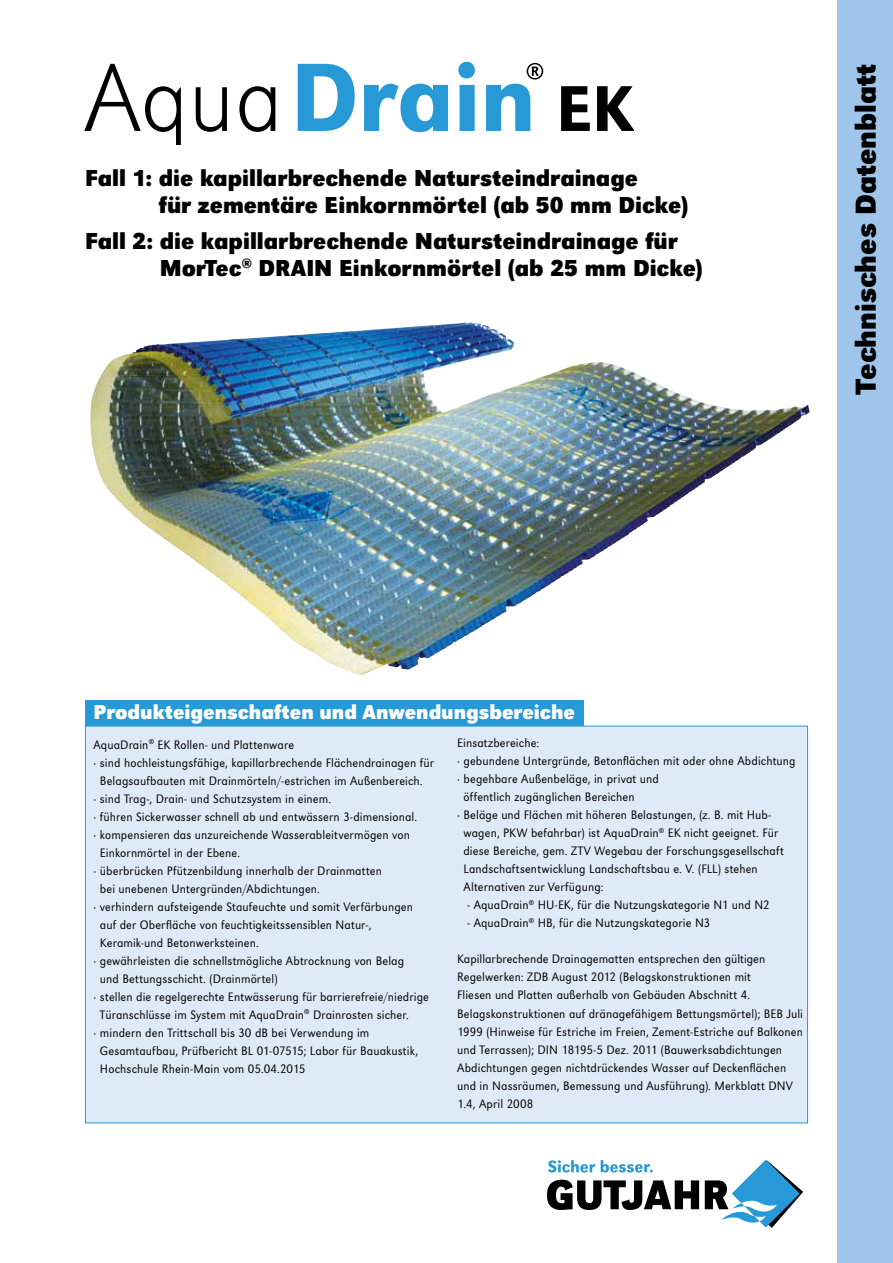
<style>
.page{position:relative;width:893px;height:1263px;background:#fff}
.page>*{position:absolute;margin:0;border:0;box-sizing:border-box;transform-origin:0 0}
.t1{font:700 30px "URW Grotesk Nar";color:#000}
.t2{font:700 24px/27px "URW Grotesk Nar";color:#000}
.t3{font:700 21px "URW Grotesk Nar";color:#fff}
.t4{font:300 12.75px/18px "URW Grotesk Nar";letter-spacing:.01em;color:#000}
</style>
<div class="page">
<img style="left:463px;top:322px;width:347px;height:297px">
<img style="left:90px;top:323px;width:404px;height:352px">
<div style="left:838px;top:0;width:55px;height:1263px;background:#a0c5ea"></div>
<div style="left:85px;top:701px;width:499px;height:25px;background:#2699d6"></div>
<div style="left:85px;top:726px;width:723px;height:397px;background:#dfeaf8;border:1px solid #2699d6"></div>
<svg style="left:84px;top:64px;width:97px;height:81px"></svg>
<svg style="left:196px;top:87px;width:31px;height:45px"></svg>
<svg style="left:239px;top:86px;width:36px;height:46px"></svg>
<svg style="left:298px;top:64px;width:57px;height:67px"></svg>
<svg style="left:364px;top:84px;width:84px;height:48px"></svg>
<svg style="left:458px;top:62px;width:17px;height:69px"></svg>
<svg style="left:561px;top:86px;width:29px;height:45px"></svg>
<svg style="left:597px;top:86px;width:37px;height:45px"></svg>
<svg style="left:486px;top:63px;width:57px;height:68px"></svg>
<svg style="left:547px;top:1180px;width:152px;height:30px"></svg>
<svg style="left:705px;top:1160px;width:98px;height:68px"></svg>
<svg style="left:548px;top:1160px;width:105px;height:12px"></svg>
<h2 class="t2" style="left:159px;top:166px;width:531px;text-indent:-74px">Fall 1: die kapillarbrechende Natursteindrainage<br>für zementäre Einkornmörtel (ab 50 mm Dicke)</h2>
<h2 class="t2" style="left:160px;top:228px;width:544px;text-indent:-75px">Fall 2: die kapillarbrechende Natursteindrainage für<br>MorTec<sup>®</sup> DRAIN Einkornmörtel (ab 25 mm Dicke)</h2>
<h1 class="t1" style="left:848px;top:394px;width:332px;rotate:-90deg">Technisches Datenblatt</h1>
<h3 class="t3" style="left:94px;top:700px;width:483px">Produkteigenschaften und Anwendungsbereiche</h3>
<p class="t4" style="left:94px;top:735px;width:202px">AquaDrain<sup>®</sup> EK Rollen- und Plattenware</p>
<p class="t4" style="left:94px;top:753px;width:342px">· sind hochleistungsfähige, kapillarbrechende Flächendrainagen für</p>
<p class="t4" style="left:100px;top:771px;width:324px">Belagsaufbauten mit Drainmörteln/-estrichen im Außenbereich.</p>
<p class="t4" style="left:94px;top:789px;width:239px">· sind Trag-, Drain- und Schutzsystem in einem.</p>
<p class="t4" style="left:94px;top:807px;width:325px">· führen Sickerwasser schnell ab und entwässern 3-dimensional.</p>
<p class="t4" style="left:94px;top:825px;width:318px">· kompensieren das unzureichende Wasserableitvermögen von</p>
<p class="t4" style="left:100px;top:843px;width:142px">Einkornmörtel in der Ebene.</p>
<p class="t4" style="left:94px;top:861px;width:290px">· überbrücken Pfützenbildung innerhalb der Drainmatten</p>
<p class="t4" style="left:100px;top:879px;width:222px">bei unebenen Untergründen/Abdichtungen.</p>
<p class="t4" style="left:94px;top:897px;width:321px">· verhindern aufsteigende Staufeuchte und somit Verfärbungen</p>
<p class="t4" style="left:100px;top:915px;width:273px">auf der Oberfläche von feuchtigkeitssensiblen Natur-,</p>
<p class="t4" style="left:100px;top:933px;width:160px">Keramik-und Betonwerksteinen.</p>
<p class="t4" style="left:94px;top:951px;width:312px">· gewährleisten die schnellstmögliche Abtrocknung von Belag</p>
<p class="t4" style="left:100px;top:969px;width:179px">und Bettungsschicht. (Drainmörtel)</p>
<p class="t4" style="left:94px;top:987px;width:337px">· stellen die regelgerechte Entwässerung für barrierefreie/niedrige</p>
<p class="t4" style="left:100px;top:1005px;width:310px">Türanschlüsse im System mit AquaDrain<sup>®</sup> Drainrosten sicher.</p>
<p class="t4" style="left:94px;top:1023px;width:277px">· mindern den Trittschall bis 30 dB bei Verwendung im</p>
<p class="t4" style="left:100px;top:1041px;width:320px">Gesamtaufbau, Prüfbericht BL 01-07515; Labor für Bauakustik,</p>
<p class="t4" style="left:100px;top:1059px;width:207px">Hochschule Rhein-Main vom 05.04.2015</p>
<p class="t4" style="left:457px;top:734px;width:84px">Einsatzbereiche:</p>
<p class="t4" style="left:457px;top:752px;width:340px">· gebundene Untergründe, Betonflächen mit oder ohne Abdichtung</p>
<p class="t4" style="left:457px;top:770px;width:203px">· begehbare Außenbeläge, in privat und</p>
<p class="t4" style="left:463px;top:788px;width:173px">öffentlich zugänglichen Bereichen</p>
<p class="t4" style="left:457px;top:806px;width:315px">· Beläge und Flächen mit höheren Belastungen, (z. B. mit Hub-</p>
<p class="t4" style="left:463px;top:824px;width:316px">wagen, PKW befahrbar) ist AquaDrain<sup>®</sup> EK nicht geeignet. Für</p>
<p class="t4" style="left:463px;top:842px;width:322px">diese Bereiche, gem. ZTV Wegebau der Forschungsgesellschaft</p>
<p class="t4" style="left:463px;top:860px;width:296px">Landschaftsentwicklung Landschaftsbau e. V. (FLL) stehen</p>
<p class="t4" style="left:463px;top:878px;width:142px">Alternativen zur Verfügung:</p>
<p class="t4" style="left:468px;top:896px;width:303px">- AquaDrain<sup>®</sup> HU-EK, für die Nutzungskategorie N1 und N2</p>
<p class="t4" style="left:468px;top:914px;width:244px">- AquaDrain<sup>®</sup> HB, für die Nutzungskategorie N3</p>
<p class="t4" style="left:457px;top:950px;width:347px">Kapillarbrechende Drainagematten entsprechen den gültigen Regelwerken: ZDB August 2012 (Belagskonstruktionen mit<br>Fliesen und Platten außerhalb von Gebäuden Abschnitt 4.<br>Belagskonstruktionen auf dränagefähigem Bettungsmörtel); BEB Juli 1999 (Hinweise für Estriche im Freien, Zement-Estriche auf Balkonen und Terrassen); DIN 18195-5 Dez. 2011 (Bauwerksabdichtungen Abdichtungen gegen nichtdrückendes Wasser auf Deckenflächen und in Nassräumen, Bemessung und Ausführung). Merkblatt DNV 1.4, April 2008</p>
</div>
